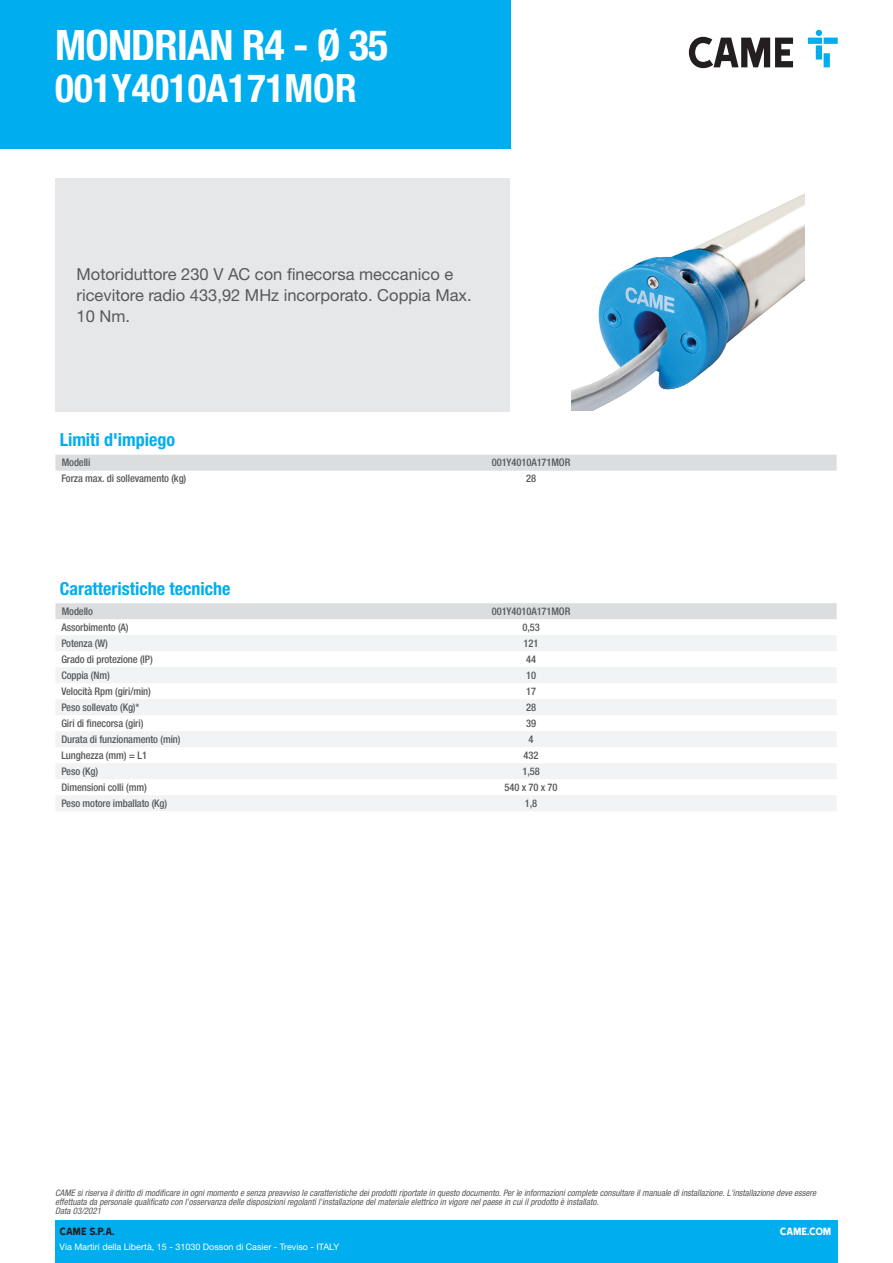
<style>
.page{position:relative;width:893px;height:1263px;background:#fff}
.page>*{position:absolute;margin:0;border:0;box-sizing:border-box;transform-origin:0 0}
.Name{font:700 condensed 42px "Helvetica Neue LTW1 G";letter-spacing:-.02em;color:#fff}
.t1{font:700 condensed 39px "Helvetica Neue LTW1 G";color:#fff}
.t2{font:700 condensed 18px "Helvetica Neue LTW1 G";color:#00aeef}
.Description{font:16.5px/21px "Helvetica Neue LTW1 G";color:#57585a}
.t3{font:12px "Came Type";color:#231f20}
.t4{font:12px "Came Type";letter-spacing:-.025em;color:#fff}
.Feature{font:500 condensed 10.5px "Helvetica Neue LTW1 G";letter-spacing:-.01em;color:#57585a}
.Data{font:500 condensed 10.5px "Helvetica Neue LTW1 G";letter-spacing:-.01em;color:#57585a}
.t5{font:italic condensed 9px/9px "Helvetica Neue LTW1 G";color:#57585a}
.t6{font:9px "Helvetica Neue LTW1 G";color:#fff}
</style>
<div class="page">
<div style="left:55px;top:1220px;width:783px;height:43px;background:#00aeef"></div>
<div style="left:0;top:0;width:510px;height:149px;background:#00aeef"></div>
<svg style="left:689px;top:37px;width:104px;height:31px"></svg>
<svg style="left:808px;top:30px;width:30px;height:37px"></svg>
<div style="left:55px;top:178px;width:455px;height:233px;background:#e6e7e9"></div>
<img style="left:572px;top:194px;width:232px;height:217px">
<div style="left:55px;top:455px;width:782px;height:16px;background:#dcdddf"></div>
<div style="left:55px;top:603px;width:782px;height:16px;background:#dcdddf"></div>
<svg style="left:56px;top:635px;width:780px;height:176px;fill:#f2f3f4"></svg>
<p class="Name" style="left:55px;top:20px;width:335px">MONDRIAN R4 - Ø 35</p>
<p class="t1" style="left:55px;top:65px;width:303px">001Y4010A171MOR</p>
<p class="Description" style="left:77px;top:263px;width:397px">Motoriduttore 230 V AC con finecorsa meccanico e ricevitore radio 433,92 MHz incorporato. Coppia Max.<br>10 Nm.</p>
<p class="t2" style="left:60px;top:429px;width:117px">Limiti d'impiego</p>
<p class="Feature" style="left:62px;top:456px;width:30px">Modelli</p>
<p class="Feature" style="left:492px;top:456px;width:80px">001Y4010A171MOR</p>
<p class="Feature" style="left:61px;top:472px;width:126px">Forza max. di sollevamento (kg)</p>
<p class="Data" style="left:526px;top:472px;width:11px">28</p>
<p class="t2" style="left:60px;top:577px;width:172px">Caratteristiche tecniche</p>
<p class="Feature" style="left:62px;top:605px;width:33px">Modello</p>
<p class="Feature" style="left:492px;top:605px;width:80px">001Y4010A171MOR</p>
<p class="Feature" style="left:61px;top:621px;width:69px">Assorbimento (A)</p>
<p class="Data" style="left:522px;top:621px;width:19px">0,53</p>
<p class="Feature" style="left:61px;top:637px;width:48px">Potenza (W)</p>
<p class="Data" style="left:524px;top:637px;width:16px">121</p>
<p class="Feature" style="left:61px;top:653px;width:93px">Grado di protezione (IP)</p>
<p class="Data" style="left:526px;top:653px;width:11px">44</p>
<p class="Feature" style="left:61px;top:669px;width:50px">Coppia (Nm)</p>
<p class="Data" style="left:526px;top:669px;width:11px">10</p>
<p class="Feature" style="left:61px;top:685px;width:91px">Velocità Rpm (giri/min)</p>
<p class="Data" style="left:526px;top:685px;width:11px">17</p>
<p class="Feature" style="left:61px;top:701px;width:80px">Peso sollevato (Kg)*</p>
<p class="Data" style="left:526px;top:701px;width:11px">28</p>
<p class="Feature" style="left:61px;top:717px;width:84px">Giri di finecorsa (giri)</p>
<p class="Data" style="left:526px;top:717px;width:11px">39</p>
<p class="Feature" style="left:61px;top:733px;width:121px">Durata di funzionamento (min)</p>
<p class="Data" style="left:529px;top:733px;width:7px">4</p>
<p class="Feature" style="left:61px;top:749px;width:87px">Lunghezza (mm) = L1</p>
<p class="Data" style="left:524px;top:749px;width:16px">432</p>
<p class="Feature" style="left:61px;top:765px;width:38px">Peso (Kg)</p>
<p class="Data" style="left:522px;top:765px;width:19px">1,58</p>
<p class="Feature" style="left:61px;top:781px;width:87px">Dimensioni colli (mm)</p>
<p class="Data" style="left:505px;top:781px;width:55px">540 x 70 x 70</p>
<p class="Feature" style="left:61px;top:797px;width:107px">Peso motore imballato (Kg)</p>
<p class="Data" style="left:525px;top:797px;width:14px">1,8</p>
<p class="t5" style="left:55px;top:1189px;width:762px">CAME si riserva il diritto di modificare in ogni momento e senza preavviso le caratteristiche dei prodotti riportate in questo documento. Per le informazioni complete consultare il manuale di installazione. L'installazione deve essere effettuata da personale qualificato con l'osservanza delle disposizioni regolanti l'installazione del materiale elettrico in vigore nel paese in cui il prodotto è installato.<br>Data 03/2021</p>
<h3 class="t3" style="left:60px;top:1225px;width:57px">CAME S.P.A.</h3>
<p class="t6" style="left:60px;top:1241px;width:281px">Via Martiri della Libertà, 15 - 31030 Dosson di Casier - Treviso - ITALY</p>
<h3 class="t4" style="left:780px;top:1225px;width:53px">CAME.COM</h3>
</div>
